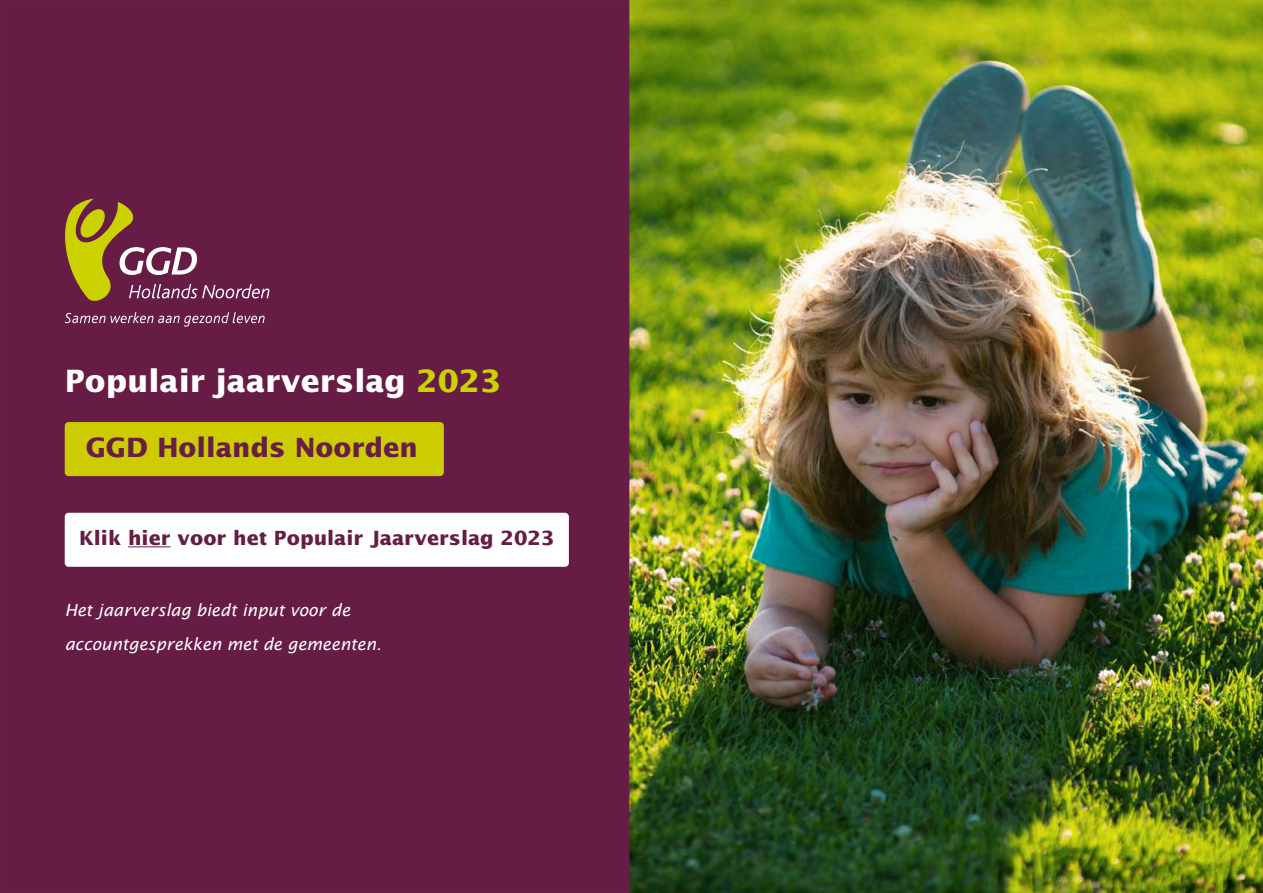
<style>
.page{position:relative;width:1263px;height:893px;background:#fff}
.page>*{position:absolute;margin:0;border:0;box-sizing:border-box;transform-origin:0 0}
.t1{font:700 30.75px "Lucida Sans";color:#fff}
.t2{font:700 26.55px "Lucida Sans";color:#671e45}
.t3{font:700 19.5px "Lucida Sans";color:#661c44}
.t4{font:italic 16.8px/33.6px "Lucida Sans";color:#fff}
.s1{color:#ccd200}
</style>
<div class="page">
<img style="left:629px;top:0;width:634px;height:893px">
<div style="left:1px;top:1px;width:628px;height:891px;background:#661c44"></div>
<div style="left:65px;top:422px;width:379px;height:54px;background:#cc0;border-radius:4px"></div>
<svg style="left:64px;top:199px;width:205px;height:128px"></svg>
<div style="left:65px;top:513px;width:504px;height:54px;background:#fff;border-radius:4px"></div>
<hr style="left:128px;top:546px;width:43px;height:1px;background:#661c44">
<h1 class="t1" style="left:65px;top:368px;width:438px">Populair jaarverslag <span class="s1">2023</span></h1>
<h2 class="t2" style="left:86px;top:437px;width:334px">GGD Hollands Noorden</h2>
<p class="t3" style="left:79px;top:530px;width:477px">Klik hier voor het Populair Jaarverslag 2023</p>
<p class="t4" style="left:65px;top:595px;width:318px">Het jaarverslag biedt input voor de accountgesprekken met de gemeenten.</p>
</div>
